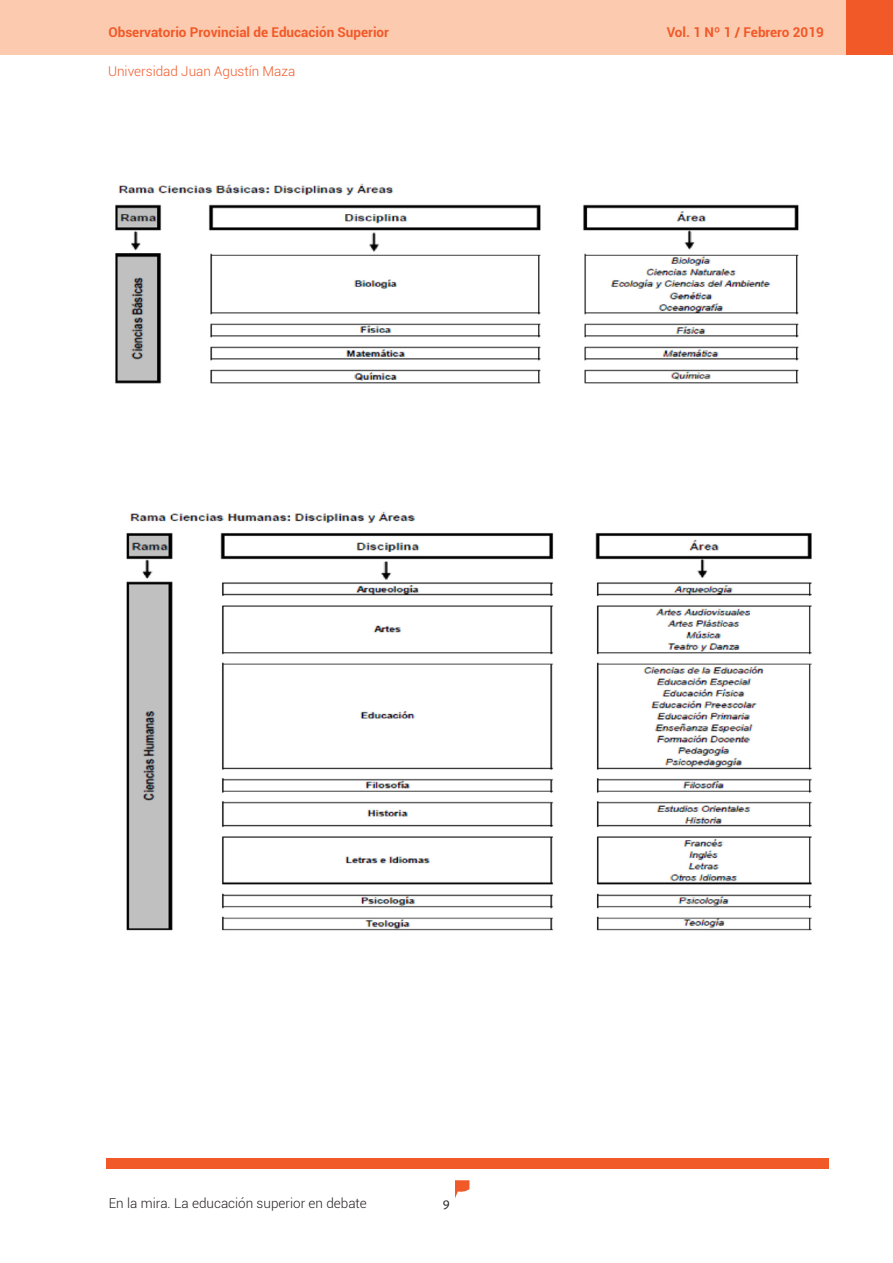
<style>
.page{position:relative;width:893px;height:1263px;background:#fff}
.page>*{position:absolute;margin:0;border:0;box-sizing:border-box;transform-origin:0 0}
.t1{font:15px "Alegreya Sans";color:#231f20}
.t2{font:700 13.5px "Roboto";color:#f15929}
.t3{font:300 13.5px "Roboto";color:#231f20}
.t4{font:300 13.5px "Roboto";color:#f15929}
</style>
<div class="page">
<svg style="left:455px;top:1180px;width:14px;height:18px"></svg>
<div style="left:0;top:0;width:846px;height:54px;background:#fccaae"></div>
<div style="left:106px;top:1158px;width:723px;height:10px;background:#f15929"></div>
<div style="left:846px;top:0;width:47px;height:54px;background:#f15929"></div>
<img style="left:115px;top:183px;width:684px;height:201px">
<img style="left:126px;top:511px;width:686px;height:420px">
<p class="t2" style="left:108px;top:23px;width:282px">Observatorio Provincial de Educación Superior</p>
<p class="t2" style="left:667px;top:23px;width:159px">Vol. 1 Nº 1 / Febrero 2019</p>
<p class="t4" style="left:108px;top:61px;width:189px">Universidad Juan Agustín Maza</p>
<p class="t3" style="left:109px;top:1194px;width:260px">En la mira. La educación superior en debate</p>
<p class="t1" style="left:443px;top:1193px;width:9px">9</p>
</div>
